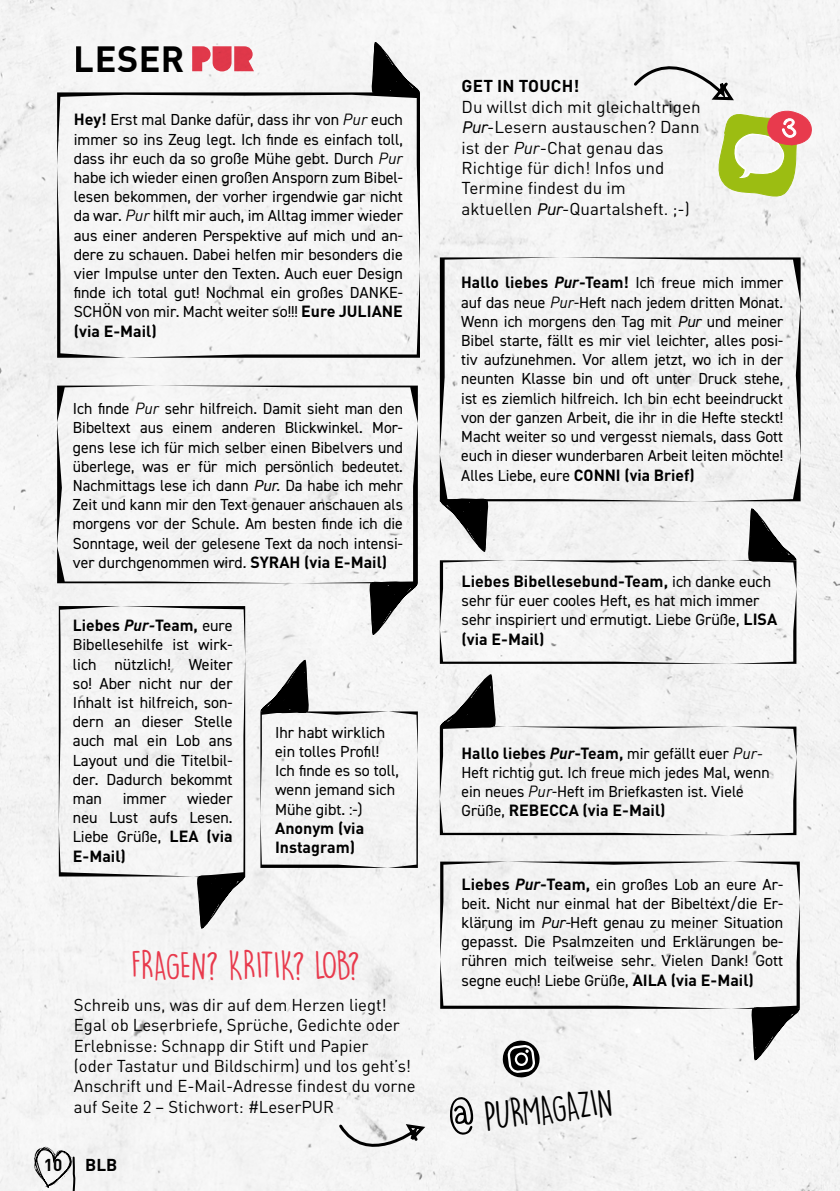
<style>
.page{position:relative;width:840px;height:1191px;background:#fff}
.page>*{position:absolute;margin:0;border:0;box-sizing:border-box;transform-origin:0 0}
.t1{font:36px "Lemon Yellow Sun";letter-spacing:-.02em;color:#e83a4d}
.t2{font:36px "Lemon Yellow Sun";color:#000}
.t3{font:700 36px "DINOT";letter-spacing:.01em;color:#000}
.t4{font:17px/20.4px "DINOT";color:#000}
.t5{font:700 17px "DINOT";letter-spacing:.01em;color:#000}
.t6{font:16px/19.2px "DIN2014";color:#000;text-align:justify}
.t7{font:700 16px/19.2px "DINOT";color:#000}
.s1{font-family:"DINOT";font-weight:700}
.s2{font-family:"DINOT";font-style:italic}
.s3{font-style:italic}
.s4{font-family:"DIN2014";font-weight:400}
.s5{font-family:"DIN2014";font-style:italic}
.s6{font-weight:400;font-style:italic}
.s7{font-family:"DINOT";font-weight:700;font-style:italic}
.s8{font-size:46px}
</style>
<div class="page">
<div style="left:0;top:0;width:839px;height:1191px;background:#f5f5f5"></div>
<svg style="left:192px;top:46px;width:62px;height:25px"></svg>
<div style="left:440px;top:861px;width:359px;height:147px;background:#f4f4f4"></div>
<svg style="left:750px;top:1006px;width:49px;height:56px"></svg>
<svg style="left:368px;top:580px;width:50px;height:57px"></svg>
<div style="left:57px;top:92px;width:363px;height:266px;background:#f5f5f5"></div>
<svg style="left:370px;top:40px;width:50px;height:55px"></svg>
<div style="left:57px;top:385px;width:360px;height:198px;background:#f4f4f4"></div>
<div style="left:59px;top:606px;width:186px;height:270px;background:#f4f4f4"></div>
<svg style="left:196px;top:873px;width:49px;height:57px"></svg>
<svg style="left:439px;top:672px;width:357px;height:163px"></svg>
<svg style="left:630px;top:42px;width:106px;height:60px"></svg>
<svg style="left:714px;top:110px;width:98px;height:90px"></svg>
<div style="left:439px;top:257px;width:361px;height:244px;background:#f4f4f4"></div>
<svg style="left:260px;top:657px;width:157px;height:211px"></svg>
<svg style="left:439px;top:497px;width:357px;height:167px"></svg>
<svg style="left:501px;top:1039px;width:39px;height:39px"></svg>
<svg style="left:336px;top:1122px;width:92px;height:44px"></svg>
<svg style="left:34px;top:1146px;width:42px;height:45px"></svg>
<h1 class="t3" style="left:74px;top:35px;width:112px">LESER</h1>
<p class="t6" style="left:74px;top:110px;width:330px"><span class="s1">Hey!</span> Erst mal Danke dafür, dass ihr von <span class="s2">Pur</span> euch immer so ins Zeug legt. Ich finde es einfach toll, dass ihr euch da so große Mühe gebt. Durch <span class="s2">Pur </span>habe ich wieder einen großen Ansporn zum Bibel&shy;lesen bekommen, der vorher irgendwie gar nicht da war. <span class="s2">Pur</span> hilft mir auch, im Alltag immer wieder aus einer anderen Perspektive auf mich und an&shy;dere zu schauen. Dabei helfen mir besonders die vier Impulse unter den Texten. Auch euer Design finde ich total gut! Nochmal ein großes DANKE-SCHÖN von mir. Macht weiter so!!! <span class="s1">Eure JULIANE</span></p>
<p class="t7" style="left:74px;top:321px;width:84px">(via E-Mail)</p>
<p class="t6" style="left:73px;top:399px;width:331px">Ich finde <span class="s2">Pur</span> sehr hilfreich. Damit sieht man den Bibeltext aus einem anderen Blickwinkel. Mor&shy;gens lese ich für mich selber einen Bibelvers und überlege, was er für mich persönlich bedeutet.<br>Nachmittags lese ich dann <span class="s3">Pur.</span> Da habe ich mehr Zeit und kann mir den Text genauer anschauen als morgens vor der Schule. Am besten finde ich die Sonntage, weil der gelesene Text da noch intensi&shy;ver durchgenommen wird. <span class="s1">SYRAH (via E-Mail)</span></p>
<p class="t7" style="left:73px;top:615px;width:161px">Liebes <span class="s3">Pur-</span>Team, <span class="s4">eure</span></p>
<p class="t6" style="left:73px;top:635px;width:161px">Bibellesehilfe ist wirk&shy;lich nützlich! Weiter so! Aber nicht nur der Inhalt ist hilfreich, son&shy;dern an dieser Stelle auch mal ein Lob ans Layout und die Titelbil&shy;der. Dadurch bekommt man</p>
<p class="t6" style="left:73px;top:788px;width:161px;text-indent:114px">wieder neu Lust aufs Lesen.<br>Liebe Grüße, <span class="s1">LEA (via</span></p>
<p class="t7" style="left:73px;top:845px;width:54px">E-Mail)</p>
<p class="t6" style="left:123px;top:788px;width:45px">immer</p>
<p class="t6" style="left:275px;top:722px;width:125px;text-align:left">Ihr habt wirklich ein tolles Profil!<br>Ich finde es so toll, wenn jemand sich<br>Mühe gibt. :-)</p>
<p class="t7" style="left:275px;top:818px;width:91px">Anonym (via<br>Instagram)</p>
<h1 class="t1" style="left:131px;top:942px;width:230px">FRAGEN? KRITIK? LOB?</h1>
<p class="t4" style="left:74px;top:994px;width:343px">Schreib uns, was dir auf dem Herzen liegt!<br>Egal ob Leserbriefe, Sprüche, Gedichte oder Erlebnisse: Schnapp dir Stift und Papier<br>(oder Tastatur und Bildschirm) und los geht’s!<br>Anschrift und E-Mail-Adresse findest du vorne auf Seite 2 – Stichwort: #LeserPUR</p>
<p class="t5" style="left:44px;top:1153px;width:20px">10</p>
<p class="t5" style="left:85px;top:1153px;width:34px">BLB</p>
<p class="t5" style="left:461px;top:75px;width:119px">GET IN TOUCH!</p>
<p class="t4" style="left:461px;top:96px;width:240px">Du willst dich mit gleichaltrigen<br><span class="s5">Pur</span>-Lesern austauschen? Dann ist der <span class="s3">Pur</span>-Chat genau das<br>Richtige für dich! Infos und<br>Termine findest du im aktuellen <span class="s5">Pur</span>-Quartalsheft. ;-)</p>
<p class="t7" style="left:461px;top:272px;width:323px">Hallo liebes <span class="s3">Pur</span>-Team! <span class="s4">Ich freue mich immer</span></p>
<p class="t6" style="left:461px;top:292px;width:323px">auf das neue <span class="s2">Pur</span>-Heft nach jedem dritten Monat.<br>Wenn ich morgens den Tag mit <span class="s3">Pur</span> und meiner Bibel starte, fällt es mir viel leichter, alles posi&shy;tiv aufzunehmen. Vor allem jetzt, wo ich in der neunten Klasse bin und oft unter Druck stehe, ist es ziemlich hilfreich. Ich bin echt beeindruckt von der ganzen Arbeit, die ihr in die Hefte steckt!<br>Macht weiter so und vergesst niemals, dass Gott euch in dieser wunderbaren Arbeit leiten möchte!<br>Alles Liebe, eure <span class="s1">CONNI (via Brief)</span></p>
<p class="t7" style="left:461px;top:571px;width:311px">Liebes Bibellesebund-Team, <span class="s4">ich danke euch</span></p>
<p class="t6" style="left:461px;top:591px;width:317px">sehr für euer cooles Heft, es hat mich immer sehr inspiriert und ermutigt. Liebe Grüße, <span class="s1">LISA</span></p>
<p class="t7" style="left:461px;top:629px;width:84px">(via E-Mail)</p>
<p class="t7" style="left:461px;top:742px;width:303px">Hallo liebes <span class="s3">Pur</span>-Team, <span class="s4">mir gefällt euer</span> <span class="s6">Pur-</span></p>
<p class="t6" style="left:461px;top:762px;width:309px">Heft richtig gut. Ich freue mich jedes Mal, wenn ein neues <span class="s2">Pur</span>-Heft im Briefkasten ist. Viele</p>
<p class="t7" style="left:461px;top:800px;width:205px"><span class="s4">Grüße,</span> REBECCA (via E-Mail)</p>
<p class="t6" style="left:461px;top:874px;width:323px"><span class="s1">Liebes</span> <span class="s7">Pur</span><span class="s1">-Team,</span> ein großes Lob an eure Ar&shy;beit. Nicht nur einmal hat der Bibeltext/die Er&shy;klärung im <span class="s3">Pur-</span>Heft genau zu meiner Situation gepasst. Die Psalmzeiten und Erklärungen be&shy;rühren mich teilweise sehr. Vielen Dank! Gott segne euch! Liebe Grüße, <span class="s1">AILA (via E-Mail)</span></p>
<h1 class="t2" style="left:445px;top:1098px;width:167px;rotate:-7deg"><span class="s8">@</span> PURMAGAZIN</h1>
</div>
